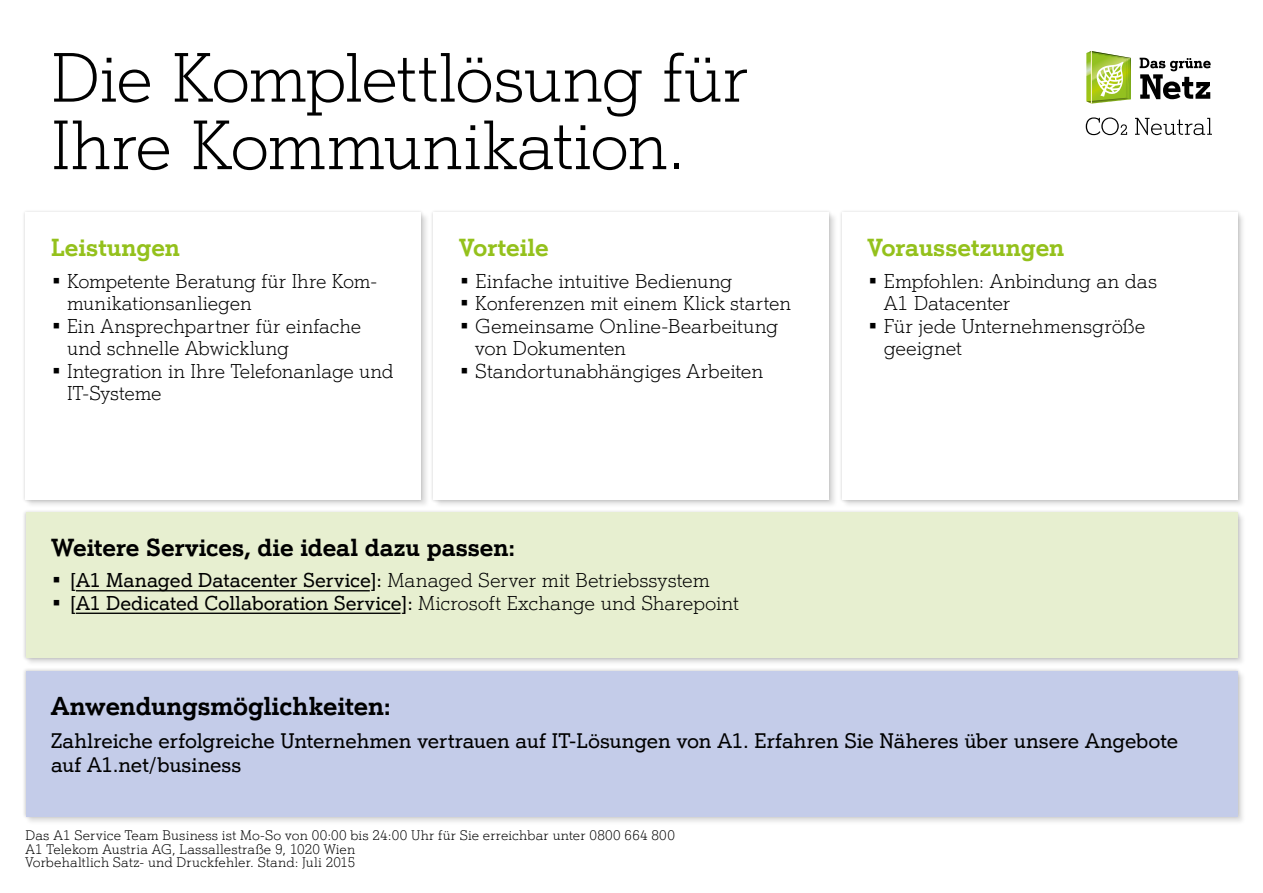
<style>
.page{position:relative;width:1263px;height:893px;background:#fff}
.page>*{position:absolute;margin:0;border:0;box-sizing:border-box;transform-origin:0 0}
.t1{font:67.5px/67.5px "A1 Einfach Leicht";letter-spacing:-.01em;color:#000}
.t2{font:700 25.2px "A1 Einfach";color:#000}
.t3{font:700 24px "A1 Einfach";color:#000}
.t4{font:700 24px "A1 Einfach";letter-spacing:-.005em;color:#94c11c}
.t5{font:500 20.55px/23.7px "A1 Einfach";letter-spacing:-.005em;color:#000}
.t6{font:19.5px/22.5px "A1 Einfach Leicht";letter-spacing:-.005em;color:#000}
.t7{font:500 19.5px "A1 Einfach";color:#000}
.t8{font:13.5px/13.5px "A1 Einfach Leicht";letter-spacing:.01em;color:#000}
.s1{font-family:"A1 Einfach Leicht";font-weight:400}
</style>
<div class="page">
<div style="left:25px;top:212px;width:405px;height:296px;background:#f3f3f3"></div>
<div style="left:22px;top:209px;width:402px;height:294px;background:#000;opacity:.2"></div>
<div style="left:26px;top:213px;width:395px;height:287px;background:#fff"></div>
<div style="left:433px;top:212px;width:405px;height:296px;background:#f7f7f7"></div>
<div style="left:430px;top:209px;width:403px;height:294px;background:#000;opacity:.2"></div>
<div style="left:434px;top:213px;width:395px;height:287px;background:#fff"></div>
<div style="left:841px;top:212px;width:405px;height:296px;background:#f7f7f7"></div>
<div style="left:839px;top:209px;width:402px;height:294px;background:#000;opacity:.2"></div>
<div style="left:842px;top:213px;width:395px;height:287px;background:#fff"></div>
<svg style="left:1135px;top:118px;width:77px;height:17px"></svg>
<svg style="left:1086px;top:117px;width:41px;height:18px"></svg>
<svg style="left:1086px;top:51px;width:45px;height:53px"></svg>
<svg style="left:1139px;top:58px;width:72px;height:41px"></svg>
<div style="left:25px;top:671px;width:1221px;height:154px;background:#f7f7f7"></div>
<div style="left:22px;top:667px;width:1219px;height:153px;background:#000;opacity:.2"></div>
<div style="left:26px;top:671px;width:1211px;height:145px;background:#c4cce9"></div>
<div style="left:25px;top:512px;width:1221px;height:155px;background:#f8f8f8"></div>
<div style="left:22px;top:509px;width:1219px;height:153px;background:#000;opacity:.2"></div>
<div style="left:26px;top:512px;width:1211px;height:146px;background:#e7efd0"></div>
<hr style="left:76px;top:590px;width:294px;height:1px;background:#000">
<hr style="left:76px;top:613px;width:325px;height:1px;background:#000">
<h1 class="t1" style="left:51px;top:43px;width:699px">Die Komplettlösung für<br>Ihre Kommunikation.</h1>
<p class="t4" style="left:51px;top:232px;width:131px">Leistungen</p>
<p class="t6" style="left:67px;top:269px;width:311px;text-indent:-16px">• Kompetente Beratung für Ihre Kom&shy;munikationsanliegen</p>
<p class="t6" style="left:67px;top:314px;width:295px;text-indent:-16px">• Ein Ansprechpartner für einfache und schnelle Abwicklung</p>
<p class="t6" style="left:67px;top:359px;width:328px;text-indent:-16px">• Integration in Ihre Telefonanlage und<br>IT-Systeme</p>
<p class="t4" style="left:459px;top:232px;width:91px">Vorteile</p>
<p class="t6" style="left:459px;top:269px;width:275px">• Einfache intuitive Bedienung</p>
<p class="t6" style="left:459px;top:292px;width:333px">• Konferenzen mit einem Klick starten</p>
<p class="t6" style="left:475px;top:314px;width:304px;text-indent:-16px">• Gemeinsame Online-Bearbeitung von Dokumenten</p>
<p class="t6" style="left:459px;top:359px;width:306px">• Standortunabhängiges Arbeiten</p>
<p class="t3" style="left:51px;top:532px;width:466px">Weitere Services, die ideal dazu passen:</p>
<p class="t7" style="left:51px;top:568px;width:660px">• [A1 Managed Datacenter Service]: <span class="s1">Managed Server mit Betriebssystem</span></p>
<p class="t7" style="left:51px;top:591px;width:689px">• [A1 Dedicated Collaboration Service]: <span class="s1">Microsoft Exchange und Sharepoint</span></p>
<p class="t4" style="left:867px;top:232px;width:199px">Voraussetzungen</p>
<p class="t6" style="left:884px;top:269px;width:275px;text-indent:-16px">• Empfohlen: Anbindung an das<br>A1 Datacenter</p>
<p class="t6" style="left:884px;top:314px;width:263px;text-indent:-16px">• Für jede Unternehmensgröße geeignet</p>
<p class="t2" style="left:51px;top:690px;width:341px">Anwendungsmöglichkeiten:</p>
<p class="t5" style="left:51px;top:728px;width:1129px">Zahlreiche erfolgreiche Unternehmen vertrauen auf IT-Lösungen von A1. Erfahren Sie Näheres über unsere Angebote auf A1.net/business</p>
<p class="t8" style="left:26px;top:829px;width:651px">Das A1 Service Team Business ist Mo-So von 00:00 bis 24:00 Uhr für Sie erreichbar unter 0800 664 800<br>A1 Telekom Austria AG, Lassallestraße 9, 1020 Wien<br>Vorbehaltlich Satz- und Druckfehler. Stand: Juli 2015</p>
</div>
